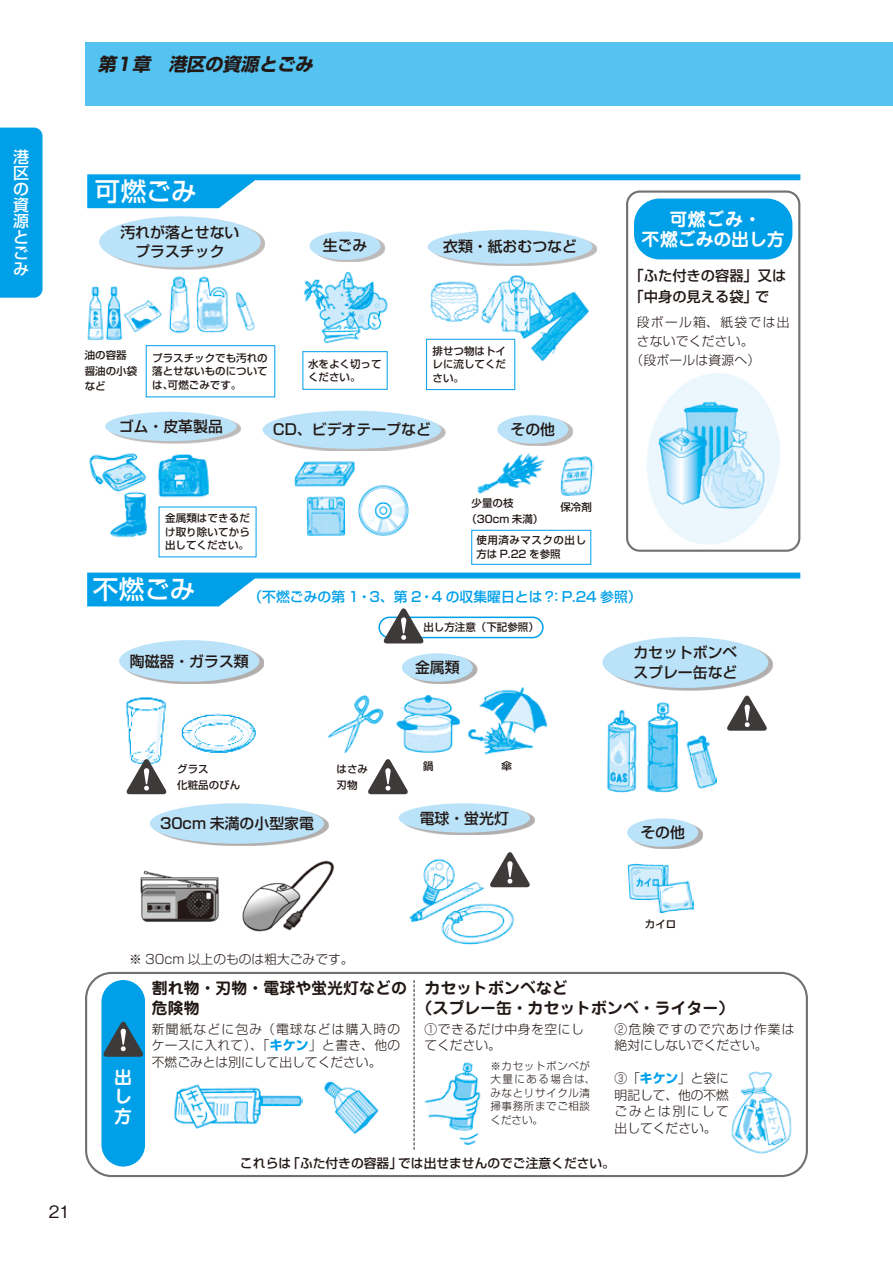
<style>
.page{position:relative;width:893px;height:1263px;background:#fff}
.page>*{position:absolute;margin:0;border:0;box-sizing:border-box;transform-origin:0 0}
.t1{font:500 25.5px "Shin Go Pro";letter-spacing:.01em;color:#fff}
.t2{font:700 18px/19.5px "Jun 501 Pro";letter-spacing:-.01em;color:#fff;text-align:justify}
.t3{font:italic 700 18px "Shin Go Pro";color:#221815}
.t4{font:500 16.95px "Gothic BBB Pro";color:#221815}
.t5{font:700 15.9px/19.5px "Jun 501 Pro";color:#221815}
.t6{font:500 15.9px/15.9px "Shin Go Pro";color:#fff;text-align:justify}
.t7{font:500 14.85px/19.2px "Shin Go Pro";color:#221815;text-align:center}
.t8{font:500 14.25px/21.3px "Shin Go Pro";color:#221815}
.t9{font:500 13.8px "Shin Go Pro";color:#00a0e9}
.t10{font:300 12.75px/16.5px "Shin Go Pro";letter-spacing:.02em;color:#221815;text-align:justify}
.t11{font:500 12.75px "Shin Go Pro";color:#221815}
.t12{font:300 12.75px/16.5px "Shin Go Pro";letter-spacing:.095em;color:#221815}
.t13{font:300 12.75px/16.5px "Shin Go Pro";letter-spacing:.045em;color:#221815}
.t14{font:300 12.75px "Shin Go Pro";color:#221815}
.t15{font:300 12.75px "Shin Go Pro";letter-spacing:.105em;color:#221815}
.t16{font:500 10.5px/13.5px "Shin Go Pro";color:#221815}
.t17{font:300 10.5px/13.5px "Shin Go Pro";letter-spacing:.06em;color:#221815}
.t18{font:500 10.5px/13.5px "Shin Go Pro";letter-spacing:.05em;color:#221815}
.s1{font-weight:700;color:#00a0e9}
</style>
<div class="page">
<div style="left:0;top:128px;width:43px;height:170px;background:#00a0e9"></div>
<div style="left:85px;top:43px;width:808px;height:63px;background:#54c3f1"></div>
<svg style="left:87px;top:573px;width:713px;height:70px"></svg>
<div style="left:607px;top:639px;width:166px;height:51px;background:#221815;opacity:.35"></div>
<div style="left:602px;top:637px;width:166px;height:51px;background:#bae3f9;border-radius:50%"></div>
<img style="left:607px;top:702px;width:109px;height:91px">
<svg style="left:727px;top:695px;width:40px;height:36px"></svg>
<div style="left:406px;top:655px;width:71px;height:29px;background:#221815;opacity:.35"></div>
<div style="left:402px;top:653px;width:71px;height:29px;background:#bae3f9;border-radius:50%"></div>
<img style="left:468px;top:687px;width:80px;height:68px">
<img style="left:327px;top:695px;width:57px;height:58px">
<img style="left:396px;top:695px;width:65px;height:58px">
<svg style="left:368px;top:759px;width:40px;height:35px"></svg>
<div style="left:403px;top:805px;width:131px;height:30px;background:#221815;opacity:.35"></div>
<div style="left:399px;top:803px;width:131px;height:30px;background:#bae3f9;border-radius:50%"></div>
<img style="left:409px;top:859px;width:109px;height:85px">
<svg style="left:489px;top:852px;width:41px;height:35px"></svg>
<div style="left:123px;top:642px;width:141px;height:42px;background:#221815;opacity:.35"></div>
<div style="left:119px;top:640px;width:140px;height:42px;background:#bae3f9;border-radius:50%"></div>
<img style="left:126px;top:697px;width:130px;height:61px">
<svg style="left:126px;top:758px;width:41px;height:36px"></svg>
<div style="left:85px;top:972px;width:723px;height:205px;border:2px solid #727171;border-radius:26px"></div>
<img style="left:174px;top:1084px;width:128px;height:45px">
<img style="left:324px;top:1081px;width:55px;height:53px">
<svg style="left:413px;top:980px;width:2px;height:170px"></svg>
<img style="left:424px;top:1062px;width:57px;height:83px">
<img style="left:731px;top:1071px;width:61px;height:83px">
<div style="left:101px;top:980px;width:44px;height:186px;background:#00a0e9;border-radius:22px"></div>
<svg style="left:103px;top:1021px;width:40px;height:36px"></svg>
<div style="left:154px;top:805px;width:174px;height:41px;background:#221815;opacity:.35"></div>
<div style="left:150px;top:803px;width:174px;height:41px;background:#bae3f9;border-radius:50%"></div>
<img style="left:242px;top:860px;width:93px;height:72px">
<img style="left:140px;top:870px;width:79px;height:52px">
<div style="left:631px;top:820px;width:72px;height:29px;background:#221815;opacity:.35"></div>
<div style="left:627px;top:818px;width:71px;height:29px;background:#bae3f9;border-radius:50%"></div>
<img style="left:628px;top:863px;width:66px;height:49px">
<div style="left:267px;top:413px;width:178px;height:38px;background:#221815;opacity:.3"></div>
<div style="left:263px;top:411px;width:178px;height:38px;background:#bae3f9;border-radius:50%"></div>
<img style="left:294px;top:461px;width:115px;height:75px">
<div style="left:103px;top:218px;width:162px;height:51px;background:#221815;opacity:.3"></div>
<div style="left:99px;top:216px;width:162px;height:51px;background:#bae3f9;border-radius:50%"></div>
<div style="left:146px;top:345px;width:129px;height:52px;border:1px solid #00a0e9"></div>
<img style="left:87px;top:276px;width:168px;height:65px">
<div style="left:314px;top:234px;width:71px;height:28px;background:#221815;opacity:.3"></div>
<div style="left:309px;top:232px;width:72px;height:28px;background:#bae3f9;border-radius:50%"></div>
<img style="left:303px;top:271px;width:85px;height:72px">
<div style="left:302px;top:351px;width:86px;height:39px;border:1px solid #00a0e9"></div>
<div style="left:432px;top:232px;width:165px;height:34px;background:#221815;opacity:.3"></div>
<div style="left:428px;top:230px;width:164px;height:34px;background:#bae3f9;border-radius:50%"></div>
<img style="left:428px;top:275px;width:161px;height:90px">
<div style="left:426px;top:339px;width:89px;height:51px;border:1px solid #00a0e9"></div>
<div style="left:109px;top:414px;width:132px;height:29px;background:#221815;opacity:.3"></div>
<div style="left:105px;top:412px;width:132px;height:29px;background:#bae3f9;border-radius:50%"></div>
<img style="left:89px;top:453px;width:124px;height:88px">
<svg style="left:87px;top:174px;width:713px;height:34px"></svg>
<div style="left:501px;top:417px;width:72px;height:29px;background:#221815;opacity:.3"></div>
<div style="left:497px;top:415px;width:71px;height:29px;background:#bae3f9;border-radius:50%"></div>
<img style="left:477px;top:453px;width:68px;height:41px">
<img style="left:560px;top:456px;width:34px;height:40px">
<div style="left:626px;top:190px;width:174px;height:362px;border:2px solid #727171;border-radius:13px"></div>
<div style="left:634px;top:199px;width:158px;height:60px;background:#00a0e9;border-radius:26px"></div>
<img style="left:647px;top:373px;width:133px;height:172px">
<div style="left:471px;top:530px;width:120px;height:35px;border:1px solid #00a0e9"></div>
<h3 class="t6" style="left:13px;top:147px;width:17px">港区の資源とごみ</h3>
<h2 class="t3" style="left:98px;top:50px;width:221px">第1章　港区の資源とごみ</h2>
<h1 class="t1" style="left:95px;top:170px;width:103px">可燃ごみ</h1>
<h3 class="t7" style="left:120px;top:221px;width:121px">汚れが落とせないプラスチック</h3>
<p class="t16" style="left:85px;top:346px;width:54px;line-height:15.8px">油の容器醤油の小袋など</p>
<p class="t16" style="left:152px;top:350px;width:117px;text-align:justify">プラスチックでも汚れの落とせないものについては、可燃ごみです。</p>
<h3 class="t7" style="left:323px;top:234px;width:46px">生ごみ</h3>
<p class="t16" style="left:308px;top:356px;width:75px">水をよく切ってください。</p>
<h3 class="t7" style="left:443px;top:235px;width:135px">衣類・紙おむつなど</h3>
<p class="t16" style="left:432px;top:343px;width:75px;text-align:justify">排せつ物はトイレに流してください。</p>
<h3 class="t7" style="left:119px;top:415px;width:106px">ゴム・皮革製品</h3>
<h3 class="t7" style="left:273px;top:418px;width:160px">CD、ビデオテープなど</h3>
<p class="t16" style="left:165px;top:510px;width:87px;text-align:justify">金属類はできるだけ取り除いてから出してください。</p>
<h3 class="t7" style="left:510px;top:418px;width:46px">その他</h3>
<p class="t16" style="left:466px;top:494px;width:79px;line-height:15.8px;text-indent:5px">少量の枝（30cm 未満）</p>
<p class="t16" style="left:560px;top:499px;width:33px">保冷剤</p>
<p class="t18" style="left:476px;top:532px;width:111px">使用済みマスクの出し方は P.22 を参照</p>
<h2 class="t2" style="left:641px;top:208px;width:145px;text-align:center">可燃ごみ・<br>不燃ごみの出し方</h2>
<h3 class="t8" style="left:630px;top:263px;width:158px">「ふた付きの容器」又は「中身の見える袋」で</h3>
<p class="t15" style="left:637px;top:312px;width:154px">段ボール箱、紙袋では出</p>
<p class="t10" style="left:637px;top:331px;width:118px">さないでください。</p>
<p class="t10" style="left:630px;top:351px;width:131px">（段ボールは資源へ）</p>
<h1 class="t1" style="left:93px;top:568px;width:104px">不燃ごみ</h1>
<h3 class="t7" style="left:130px;top:650px;width:121px">陶磁器・ガラス類</h3>
<h3 class="t9" style="left:248px;top:585px;width:395px">（不燃ごみの第 1・3、第 2・4 の収集曜日とは？：P.24 参照）</h3>
<p class="t16" style="left:423px;top:619px;width:117px">出し方注意（下記参照）</p>
<h3 class="t7" style="left:633px;top:641px;width:106px">カセットボンベ</h3>
<h3 class="t7" style="left:415px;top:656px;width:46px">金属類</h3>
<h3 class="t7" style="left:633px;top:661px;width:106px">スプレー缶など</h3>
<h3 class="t4" style="left:49px;top:1198px;width:23px">21</h3>
<p class="t16" style="left:177px;top:760px;width:65px;line-height:15.8px">グラス<br>化粧品のびん</p>
<h3 class="t7" style="left:160px;top:812px;width:155px">30cm 未満の小型家電</h3>
<p class="t16" style="left:336px;top:760px;width:33px;line-height:15.8px">はさみ刃物</p>
<p class="t16" style="left:423px;top:758px;width:12px">鍋</p>
<p class="t16" style="left:502px;top:758px;width:12px">傘</p>
<h3 class="t7" style="left:420px;top:807px;width:91px">電球・蛍光灯</h3>
<p class="t14" style="left:129px;top:948px;width:226px">※ 30cm 以上のものは粗大ごみです。</p>
<h3 class="t7" style="left:640px;top:821px;width:46px">その他</h3>
<p class="t16" style="left:645px;top:916px;width:33px">カイロ</p>
<h2 class="t2" style="left:114px;top:1065px;width:19px">出し方</h2>
<h3 class="t5" style="left:152px;top:977px;width:257px">割れ物・刃物・電球や蛍光灯などの危険物</h3>
<p class="t10" style="left:152px;top:1019px;width:250px">新聞紙などに包み（電球などは購入時のケースに入れて）、「<span class="s1">キケン</span>」と書き、他の不燃ごみとは別にして出してください。</p>
<h3 class="t5" style="left:416px;top:977px;width:319px;text-indent:8px">カセットボンベなど<br>（スプレー缶・カセットボンベ・ライター）</h3>
<p class="t13" style="left:424px;top:1019px;width:161px">①できるだけ中身を空にしてください。</p>
<p class="t17" style="left:490px;top:1058px;width:106px">※カセットボンベが大量にある場合は、みなとリサイクル清掃事務所までご相談ください。</p>
<p class="t12" style="left:615px;top:1019px;width:182px">②危険ですので穴あけ作業は絶対にしないでください。</p>
<p class="t10" style="left:615px;top:1069px;width:116px">③「<span class="s1">キケン</span>」と袋に明記して、他の不燃ごみとは別にして出してください。</p>
<p class="t11" style="left:240px;top:1153px;width:376px">これらは「ふた付きの容器」では出せませんのでご注意ください。</p>
</div>
